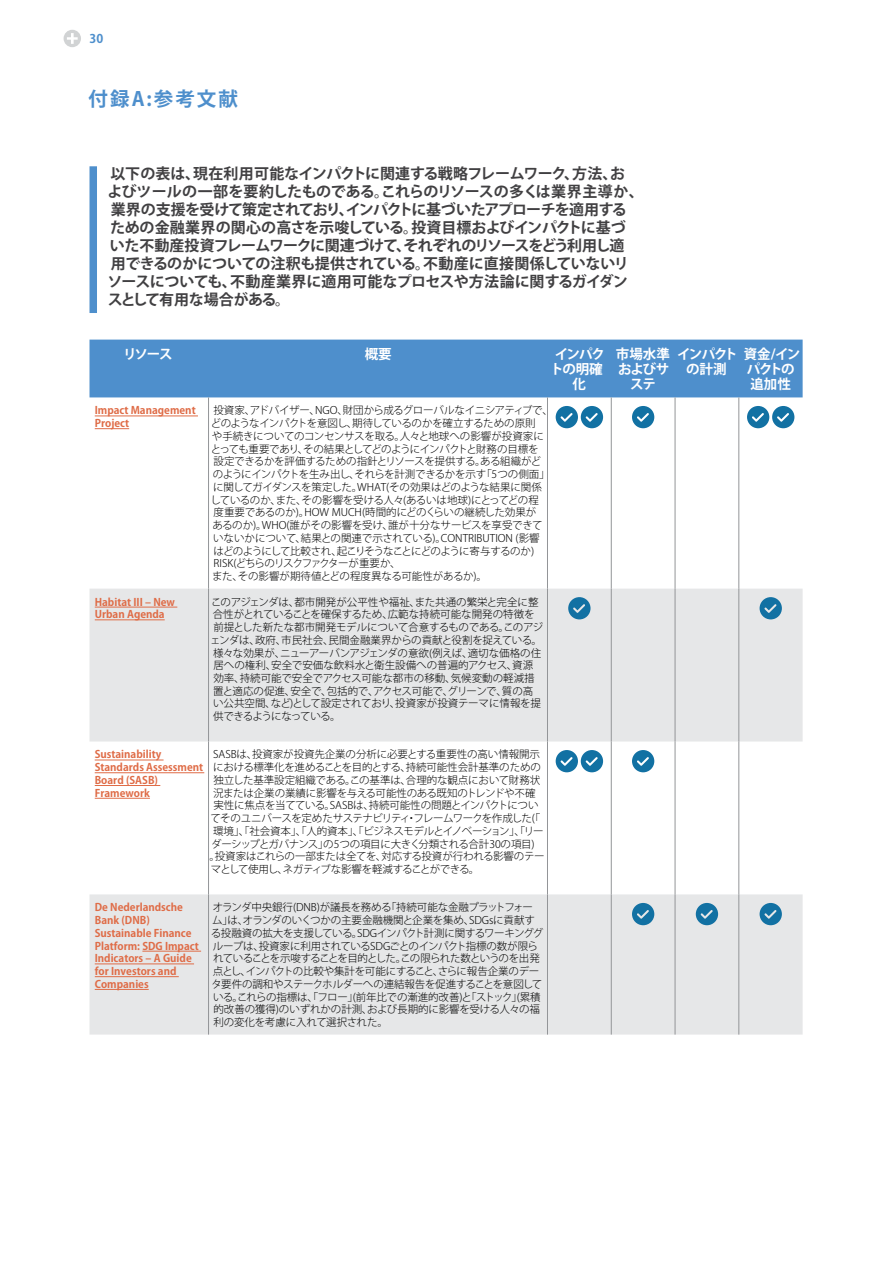
<style>
.page{position:relative;width:893px;height:1263px;background:#fff}
.page>*{position:absolute;margin:0;border:0;box-sizing:border-box;transform-origin:0 0}
.t1{font:700 19.5px "Koz Go Pr 6 N";letter-spacing:.11em;color:#4e8fcc}
.t2{font:700 15px/18px "Koz Go Pr 6 N";letter-spacing:-.03em;color:#414042}
.t3{font:700 13.5px/15px "Koz Go Pr 6 N";letter-spacing:-.07em;color:#fff;text-align:center}
.t4{font:700 13.5px/15px "Koz Go Pr 6 N";letter-spacing:-.04em;color:#fff}
.t5{font:700 13.5px/15px "Koz Go Pr 6 N";letter-spacing:-.03em;color:#fff;text-align:center}
.t6{font:700 12px "Koz Go Pr 6 N";color:#4e8fcc}
.t7{font:300 10.5px/12.8px "Koz Go Pr 6 N";letter-spacing:-.02em;color:#000}
.t8{font:700 10.5px/12.8px "Koz Go Pr 6 N";color:#df6c47}
.t9{font:300 10.5px "Koz Go Pr 6 N";color:#000}
.t10{font:300 10.5px "Koz Go Pr 6 N";letter-spacing:-.04em;color:#000}
.t11{font:300 10.5px "Koz Go Pr 6 N";letter-spacing:-.05em;color:#000}
.t12{font:300 10.5px "Koz Go Pr 6 N";letter-spacing:-.045em;color:#000}
.t13{font:300 10.5px "Koz Go Pr 6 N";letter-spacing:-.09em;color:#000}
</style>
<div class="page">
<div style="left:64px;top:30px;width:17px;height:17px;background:#d1d3d4;border-radius:50%"></div>
<svg style="left:67px;top:33px;width:11px;height:11px"></svg>
<div style="left:90px;top:340px;width:713px;height:57px;background:#4e8fcc"></div>
<svg style="left:90px;top:589px;width:713px;height:445px;fill:#e6e7e8"></svg>
<hr style="left:208px;top:397px;width:1px;height:192px;background:#939598">
<hr style="left:547px;top:397px;width:1px;height:192px;background:#939598">
<hr style="left:611px;top:397px;width:1px;height:192px;background:#939598">
<hr style="left:675px;top:397px;width:1px;height:192px;background:#939598">
<hr style="left:738px;top:397px;width:1px;height:192px;background:#939598">
<hr style="left:208px;top:589px;width:1px;height:152px;background:#939598">
<hr style="left:547px;top:589px;width:1px;height:152px;background:#939598">
<hr style="left:611px;top:589px;width:1px;height:152px;background:#939598">
<hr style="left:675px;top:589px;width:1px;height:152px;background:#939598">
<hr style="left:738px;top:589px;width:1px;height:152px;background:#939598">
<hr style="left:208px;top:741px;width:1px;height:153px;background:#939598">
<hr style="left:547px;top:741px;width:1px;height:153px;background:#939598">
<hr style="left:611px;top:741px;width:1px;height:153px;background:#939598">
<hr style="left:675px;top:741px;width:1px;height:153px;background:#939598">
<hr style="left:738px;top:741px;width:1px;height:153px;background:#939598">
<hr style="left:208px;top:894px;width:1px;height:140px;background:#939598">
<hr style="left:547px;top:894px;width:1px;height:140px;background:#939598">
<hr style="left:611px;top:894px;width:1px;height:140px;background:#939598">
<hr style="left:675px;top:894px;width:1px;height:140px;background:#939598">
<hr style="left:738px;top:894px;width:1px;height:140px;background:#939598">
<hr style="left:95px;top:416px;width:103px;height:1px;background:#df6c47">
<hr style="left:95px;top:428px;width:34px;height:1px;background:#df6c47">
<svg style="left:556px;top:406px;width:47px;height:22px"></svg>
<svg style="left:632px;top:406px;width:22px;height:22px"></svg>
<svg style="left:747px;top:406px;width:47px;height:22px"></svg>
<hr style="left:95px;top:607px;width:82px;height:1px;background:#df6c47">
<hr style="left:95px;top:620px;width:70px;height:1px;background:#df6c47">
<svg style="left:568px;top:597px;width:22px;height:22px"></svg>
<svg style="left:760px;top:597px;width:22px;height:22px"></svg>
<hr style="left:95px;top:760px;width:69px;height:1px;background:#df6c47">
<hr style="left:95px;top:772px;width:109px;height:1px;background:#df6c47">
<hr style="left:95px;top:785px;width:65px;height:1px;background:#df6c47">
<hr style="left:95px;top:798px;width:55px;height:1px;background:#df6c47">
<svg style="left:556px;top:750px;width:47px;height:22px"></svg>
<svg style="left:632px;top:750px;width:22px;height:22px"></svg>
<hr style="left:142px;top:951px;width:59px;height:1px;background:#df6c47">
<hr style="left:95px;top:964px;width:99px;height:1px;background:#df6c47">
<hr style="left:95px;top:976px;width:84px;height:1px;background:#df6c47">
<hr style="left:95px;top:989px;width:54px;height:1px;background:#df6c47">
<svg style="left:632px;top:903px;width:22px;height:22px"></svg>
<svg style="left:696px;top:903px;width:22px;height:22px"></svg>
<svg style="left:760px;top:903px;width:22px;height:22px"></svg>
<div style="left:90px;top:166px;width:7px;height:147px;background:#4e8fcc"></div>
<p class="t6" style="left:90px;top:32px;width:15px">30</p>
<h1 class="t1" style="left:89px;top:88px;width:151px">付録A:参考文献</h1>
<p class="t2" style="left:107px;top:165px;width:538px">以下の表は、現在利用可能なインパクトに関連する戦略フレームワーク、方法、お<br>よびツールの一部を要約したものである。これらのリソースの多くは業界主導か、業界の支援を受けて策定されており、インパクトに基づいたアプローチを適用する<br>ための金融業界の関心の高さを示唆している。投資目標およびインパクトに基づ<br>いた不動産投資フレームワークに関連づけて、それぞれのリソースをどう利用し適<br>用できるのかについての注釈も提供されている。不動産に直接関係していないリソースについても、不動産業界に適用可能なプロセスや方法論に関するガイダンスとして有用な場合がある。</p>
<p class="t3" style="left:123px;top:347px;width:51px">リソース</p>
<p class="t3" style="left:365px;top:347px;width:28px">概要</p>
<p class="t3" style="left:550px;top:347px;width:56px">インパクトの明確化</p>
<p class="t5" style="left:616px;top:347px;width:55px">市場水準およびサステ</p>
<p class="t4" style="left:686px;top:347px;width:115px;text-indent:-9px">インパクト資金/インの計測</p>
<p class="t3" style="left:747px;top:362px;width:49px;text-align:left">パクトの追加性</p>
<p class="t8" style="left:95px;top:404px;width:102px">Impact Management<br>Project</p>
<p class="t7" style="left:211px;top:404px;width:344px">投資家、アドバイザー、NGO、財団から成るグローバルなイニシアティブで、どのようなインパクトを意図し、期待しているのかを確立するための原則<br>や手続きについてのコンセンサスを取る。人々と地球への影響が投資家にとっても重要であり、その結果としてどのようにインパクトと財務の目標を<br>設定できるかを評価するための指針とリソースを提供する。ある組織がど<br>のようにインパクトを生み出し、それらを計測できるかを示す「5つの側面」に関してガイダンスを策定した。WHAT(その効果はどのような結果に関係<br>しているのか、また、その影響を受ける人々(あるいは地球)にとってどの程<br>度重要であるのか)。HOW MUCH(時間的にどのくらいの継続した効果が<br>あるのか)。WHO(誰がその影響を受け、誰が十分なサービスを享受できていないかについて、結果との関連で示されている)。CONTRIBUTION (影響<br>はどのようにして比較され、起こりそうなことにどのように寄与するのか)<br>RISK(どちらのリスクファクターが重要か、<br>また、その影響が期待値とどの程度異なる可能性があるか)。</p>
<p class="t8" style="left:95px;top:595px;width:82px">Habitat III – New<br>Urban Agenda</p>
<p class="t9" style="left:211px;top:596px;width:329px">このアジェンダは、都市開発が公平性や福祉、また共通の繁栄と完全に整</p>
<p class="t9" style="left:213px;top:608px;width:323px">合性がとれていることを確保するため、広範な持続可能な開発の特徴を</p>
<p class="t7" style="left:213px;top:621px;width:331px">前提とした新たな都市開発モデルについて合意するものである。このアジ</p>
<p class="t9" style="left:210px;top:634px;width:333px">ェンダは、政府、市民社会、民間金融業界からの貢献と役割を捉えている。</p>
<p class="t7" style="left:213px;top:646px;width:329px">様々な効果が、ニューアーバンアジェンダの意欲(例えば、適切な価格の住</p>
<p class="t9" style="left:213px;top:659px;width:321px">居への権利、安全で安価な飲料水と衛生設備への普遍的アクセス、資源</p>
<p class="t9" style="left:213px;top:672px;width:323px">効率、持続可能で安全でアクセス可能な都市の移動、気候変動の軽減措</p>
<p class="t7" style="left:213px;top:685px;width:322px">置と適応の促進、安全で、包括的で、アクセス可能で、グリーンで、質の高</p>
<p class="t7" style="left:213px;top:697px;width:330px">い公共空間、など)として設定されており、投資家が投資テーマに情報を提</p>
<p class="t13" style="left:213px;top:710px;width:129px">供できるようになっている。</p>
<p class="t8" style="left:95px;top:748px;width:110px">Sustainability<br>Standards Assessment<br>Board (SASB)<br>Framework</p>
<p class="t7" style="left:213px;top:748px;width:328px">SASBは、投資家が投資先企業の分析に必要とする重要性の高い情報開示</p>
<p class="t7" style="left:213px;top:761px;width:329px">における標準化を進めることを目的とする、持続可能性会計基準のための</p>
<p class="t7" style="left:213px;top:774px;width:328px">独立した基準設定組織である。この基準は、合理的な観点において財務状</p>
<p class="t7" style="left:213px;top:787px;width:324px">況または企業の業績に影響を与える可能性のある既知のトレンドや不確</p>
<p class="t7" style="left:213px;top:799px;width:327px">実性に焦点を当てている。SASBは、持続可能性の問題とインパクトについ</p>
<p class="t11" style="left:210px;top:812px;width:331px">てそのユニバースを定めたサステナビリティ・フレームワークを作成した(「</p>
<p class="t10" style="left:213px;top:825px;width:332px">環境」、「社会資本」、「人的資本」、「ビジネスモデルとイノベーション」、「リー</p>
<p class="t7" style="left:211px;top:838px;width:325px">ダーシップとガバナンス」の5つの項目に大きく分類される合計30の項目)</p>
<p class="t7" style="left:210px;top:850px;width:337px">。投資家はこれらの一部または全てを、対応する投資が行われる影響のテー</p>
<p class="t12" style="left:211px;top:863px;width:270px">マとして使用し、ネガティブな影響を軽減することができる。</p>
<p class="t8" style="left:95px;top:901px;width:106px">De Nederlandsche<br>Bank (DNB)<br>Sustainable Finance<br>Platform: SDG Impact<br>Indicators – A Guide for Investors and<br>Companies</p>
<p class="t7" style="left:211px;top:901px;width:334px">オランダ中央銀行(DNB)が議長を務める「持続可能な金融プラットフォーム」は、オランダのいくつかの主要金融機関と企業を集め、SDGsに貢献する投融資の拡大を支援している。SDGインパクト計測に関するワーキンググループは、投資家に利用されているSDGごとのインパクト指標の数が限られていることを示唆することを目的とした。この限られた数というのを出発点とし、インパクトの比較や集計を可能にすること、さらに報告企業のデータ要件の調和やステークホルダーへの連結報告を促進することを意図している。これらの指標は、「フロー」(前年比での漸進的改善)と「ストック」(累積的改善の獲得)のいずれかの計測、および長期的に影響を受ける人々の福利の変化を考慮に入れて選択された。</p>
</div>
